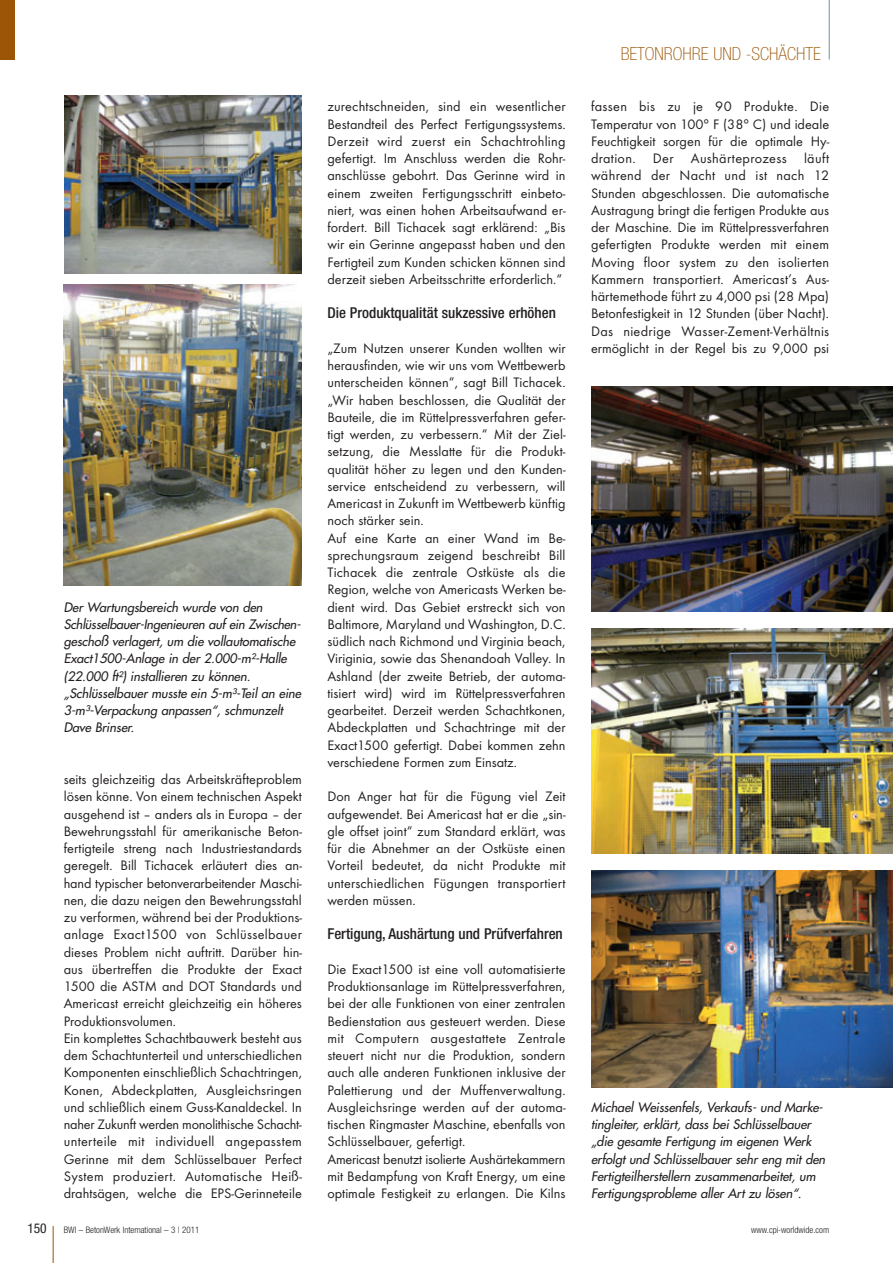
<style>
.page{position:relative;width:893px;height:1263px;background:#fff}
.page>*{position:absolute;margin:0;border:0;box-sizing:border-box;transform-origin:0 0}
.t1{font:100 condensed 18px "Helvetica Neue";color:#9c5506}
.t2{font:500 condensed 15px "Helvetica Neue";color:#231f20}
.t3{font:14.25px/17.2px "Futura T";color:#231f20}
.t4{font:condensed 13.5px "Helvetica Neue";color:#231f20}
.t5{font:italic 12.75px/17.2px "Futura";letter-spacing:-.005em;color:#231f20}
.t6{font:300 condensed 9px "Helvetica Neue";color:#231f20}
</style>
<div class="page">
<hr style="left:53px;top:1226px;width:1px;height:37px;background:#9c5506">
<hr style="left:829px;top:0;width:1px;height:60px;background:#73909f">
<div style="left:0;top:0;width:15px;height:60px;background:#9c5506"></div>
<img style="left:65px;top:95px;width:237px;height:179px">
<img style="left:591px;top:386px;width:302px;height:226px">
<img style="left:591px;top:629px;width:301px;height:224px">
<img style="left:591px;top:870px;width:301px;height:218px">
<img style="left:64px;top:285px;width:238px;height:301px">
<p class="t5" style="left:64px;top:599px;width:241px">Der Wartungsbereich wurde von den Schlüsselbauer-Ingenieuren auf ein Zwischen&shy;geschoß verlagert, um die vollautomatische Exact1500-Anlage in der 2.000-m²-Halle (22.000 ft²) installieren zu können. „Schlüsselbauer musste ein 5-m³-Teil an eine 3-m³-Verpackung anpassen“, schmunzelt Dave Brinser.</p>
<p class="t3" style="left:64px;top:772px;width:240px">seits gleichzeitig das Arbeitskräfte pro blem lösen könne. Von einem technischen Aspekt ausgehend ist – anders als in Europa – der Bewehrungsstahl für ameri kanische Beton - fertigteile streng nach Industrie standards geregelt. Bill Tichacek erläutert dies an - hand typischer betonverarbeitender Maschi - nen, die dazu neigen den Beweh rungsstahl zu verformen, während bei der Produk tions - anlage Exact1500 von Schlüs sel bauer dieses Problem nicht auftritt. Darüber hin&shy;aus übertreffen die Produkte der Exact 1500 die ASTM and DOT Stand ards und Americast erreicht gleichzeitig ein höheres Produktionsvolumen.<br>Ein komplettes Schachtbauwerk besteht aus dem Schachtunterteil und unterschiedlichen Komponenten einschließlich Schachtringen, Konen, Abdeckplatten, Ausgleichsringen und schließlich einem Guss-Kanaldeckel. In naher Zukunft werden monolithische Schacht&shy;unterteile mit individuell ange passtem Gerinne mit dem Schlüsselbauer Perfect System produziert. Automatische Heiß - draht sägen, welche die EPS-Gerinne teile</p>
<p class="t3" style="left:327px;top:99px;width:240px;text-align:justify">zurechtschneiden, sind ein wesentlicher Bestandteil des Perfect Fertigungs systems.<br>Derzeit wird zuerst ein Schachtrohling gefertigt. Im Anschluss werden die Rohr - anschlüsse gebohrt. Das Gerinne wird in einem zweiten Fertigungsschritt einbeto - niert, was einen hohen Arbeitsaufwand er - fordert. Bill Tichacek sagt erklärend: „Bis wir ein Gerinne angepasst haben und den Fertigteil zum Kunden schicken können sind derzeit sieben Arbeitsschritte erforderlich.“</p>
<p class="t2" style="left:327px;top:308px;width:230px">Die Produktqualität sukzessive erhöhen</p>
<p class="t3" style="left:327px;top:341px;width:240px">„Zum Nutzen unserer Kunden wollten wir herausfinden, wie wir uns vom Wettbewerb unterscheiden können“, sagt Bill Tichacek. „Wir haben beschlossen, die Qualität der Bauteile, die im Rüttelpressverfahren gefer&shy;tigt werden, zu verbessern.“ Mit der Ziel - setzung, die Messlatte für die Produkt - qualität höher zu legen und den Kunden - service entscheidend zu verbessern, will Americast in Zukunft im Wettbewerb künftig noch stärker sein.<br>Auf eine Karte an einer Wand im Be - sprechungsraum zeigend beschreibt Bill Tichacek die zentrale Ostküste als die Region, welche von Americasts Werken be - dient wird. Das Gebiet erstreckt sich von Baltimore, Maryland und Washington, D.C. südlich nach Richmond und Virginia beach, Viriginia, sowie das Shenandoah Valley. In Ashland (der zweite Betrieb, der automa&shy;tisiert wird) wird im Rüttelpressverfahren gearbeitet. Derzeit werden Schachtkonen, Abdeckplatten und Schachtringe mit der Exact1500 gefertigt. Dabei kommen zehn verschiedene Formen zum Einsatz.</p>
<p class="t3" style="left:327px;top:789px;width:240px;text-align:justify">Don Anger hat für die Fügung viel Zeit aufgewendet. Bei Americast hat er die „sin&shy;gle offset joint“ zum Standard erklärt, was für die Abnehmer an der Ostküste einen Vor teil bedeutet, da nicht Produkte mit unter schiedlichen Fügungen transportiert werden müssen.</p>
<p class="t2" style="left:327px;top:929px;width:237px">Fertigung, Aushärtung und Prüfverfahren</p>
<p class="t3" style="left:327px;top:962px;width:240px">Die Exact1500 ist eine voll automatisierte Produktionsanlage im Rüttelpressverfahren, bei der alle Funktionen von einer zentralen Bedienstation aus gesteuert werden. Diese mit Computern ausgestattete Zentrale steuert nicht nur die Produktion, sondern auch alle anderen Funktionen inklusive der Palettierung und der Muffenverwaltung.<br>Ausgleichsringe werden auf der automa&shy;tischen Ringmaster Maschine, ebenfalls von Schlüsselbauer, gefertigt.<br>Americast benutzt isolierte Aushärte kam mern mit Bedampfung von Kraft Energy, um eine optimale Festigkeit zu erlangen. Die Kilns</p>
<p class="t1" style="left:621px;top:47px;width:202px">BETONROHRE UND -SCHÄCHTE</p>
<p class="t3" style="left:591px;top:99px;width:240px;text-align:justify">fassen bis zu je 90 Produkte. Die Temperatur von 100° F (38° C) und ideale Feuchtigkeit sorgen für die optimale Hy - dration. Der Aushärteprozess läuft während der Nacht und ist nach 12<br>Stunden abgeschlossen. Die automatische Austragung bringt die fertigen Produkte aus der Maschine. Die im Rüttelpressverfahren gefertigten Produkte werden mit einem Moving floor system zu den isolierten Kammern transportiert. Americast’s Aus - härte methode führt zu 4,000 psi (28 Mpa)<br>Betonfestigkeit in 12 Stunden (über Nacht).<br>Das niedrige Wasser-Zement-Verhältnis ermöglicht in der Regel bis zu 9,000 psi</p>
<p class="t5" style="left:591px;top:1099px;width:238px">Michael Weissenfels, Verkaufs- und Marke - ting leiter, erklärt, dass bei Schlüsselbauer „die gesamte Fertigung im eigenen Werk erfolgt und Schlüsselbauer sehr eng mit den Fertigteilherstellern zusammenarbeitet, um Fertigungsprobleme aller Art zu lösen“.</p>
<p class="t4" style="left:28px;top:1223px;width:21px">150</p>
<p class="t6" style="left:64px;top:1226px;width:137px">BWI – BetonWerk International – 3 | 2011</p>
<p class="t6" style="left:751px;top:1226px;width:79px">www.cpi-worldwide.com</p>
</div>
